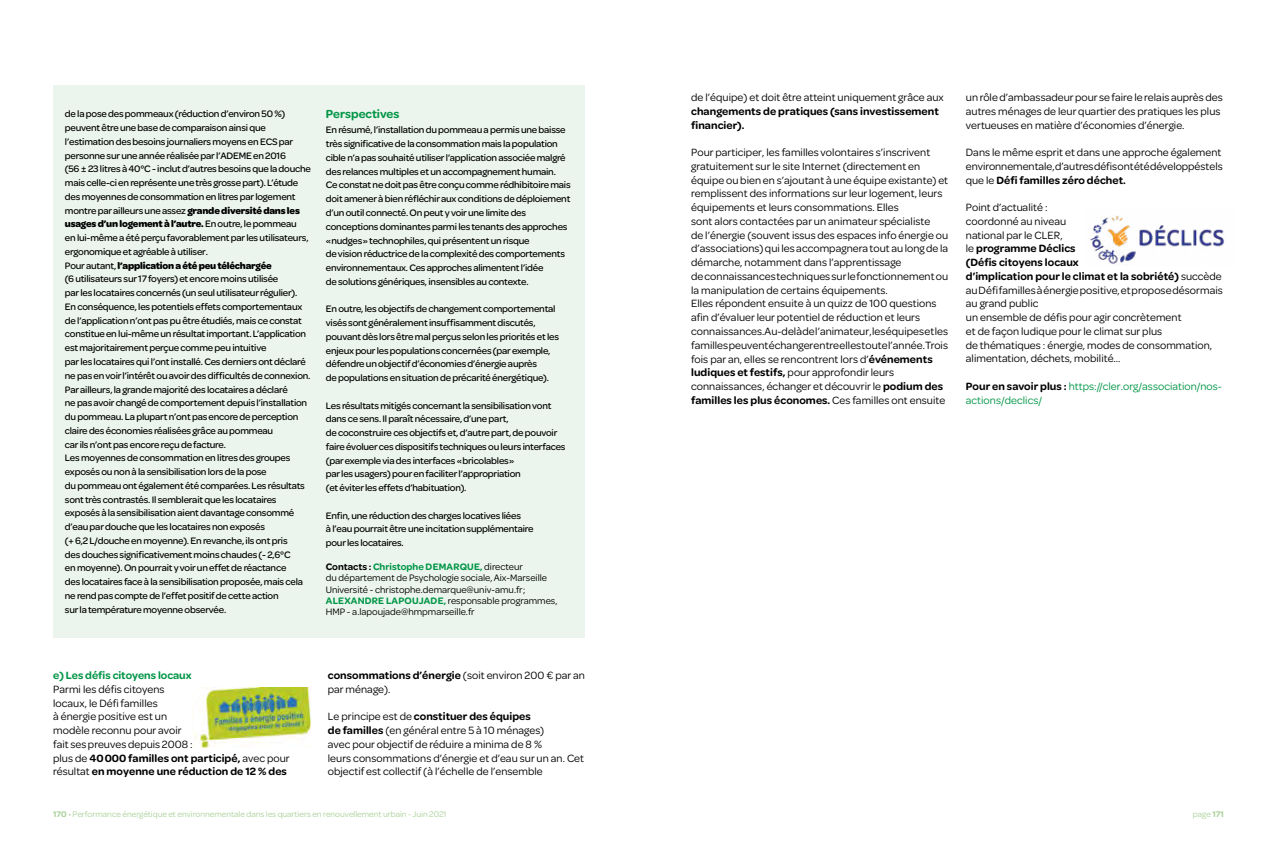
<style>
.page{position:relative;width:1276px;height:851px;background:#fff}
.page>*{position:absolute;margin:0;border:0;box-sizing:border-box;transform-origin:0 0}
.t1{font:600 12.5px "Omnes";color:#009546}
.t2{font:11.25px/13.8px "Omnes";letter-spacing:.005em;color:#000}
.t3{font:11.25px/13.8px "Omnes";letter-spacing:.005em;color:#009546}
.t4{font:600 11.25px/13.8px "Omnes";letter-spacing:.005em;color:#000}
.t5{font:600 11.25px "Omnes";color:#009546}
.t6{font:500 10px/13.8px "Omnes";letter-spacing:-.02em;color:#000}
.t7{font:10px/11.2px "Omnes";color:#000}
.t8{font:8.75px "Omnes";color:#aad29a}
.s1{font-weight:700}
.s2{font-weight:600}
.s3{font-weight:600;color:#009546}
.s4{font-weight:600;color:#000}
</style>
<div class="page">
<img style="left:1090px;top:215px;width:134px;height:49px">
<div style="left:53px;top:85px;width:531px;height:552px;background:#ebf5ed"></div>
<img style="left:193px;top:687px;width:117px;height:60px">
<p class="t6" style="left:65px;top:106px;width:247px">de la pose des pommeaux (réduction d’environ 50 %) peuvent être une base de comparaison ainsi que l’estimation des besoins journaliers moyens en ECS par personne sur une année réalisée par l’ADEME en 2016<br>(56 ± 23 litres à 40°C - inclut d’autres besoins que la douche mais celle-ci en représente une très grosse part). L’étude des moyennes de consommation en litres par logement montre par ailleurs une assez <span class="s1">grande diversité dans les usages d’un logement à l’autre.</span> En outre, le pommeau<br>en lui-même a été perçu favorablement par les utilisateurs, ergonomique et agréable à utiliser.<br>Pour autant, <span class="s1">l’application a été peu téléchargée </span>(6utilisateurs sur 17 foyers) et encore moins utilisée<br>par les locataires concernés (un seul utilisateur régulier).<br>En conséquence, les potentiels effets comportementaux de l’application n’ont pas pu être étudiés, mais ce constat constitue en lui-même un résultat important. L’application est majoritairement perçue comme peu intuitive<br>par les locataires qui l’ont installé. Ces derniers ont déclaré ne pas en voir l’intérêt ou avoir des difficultés de connexion.<br>Par ailleurs, la grande majorité des locataires a déclaré<br>ne pas avoir changé de comportement depuis l’installation du pommeau. La plupart n’ont pas encore de perception claire des économies réalisées grâce au pommeau<br>car ils n’ont pas encore reçu de facture.<br>Les moyennes de consommation en litres des groupes exposés ou non à la sensibilisation lors de la pose<br>du pommeau ont également été comparées. Les résultats sont très contrastés. Il semblerait que les locataires exposés à la sensibilisation aient davantage consommé d’eau par douche que les locataires non exposés<br>(+ 6,2 L/douche en moyenne). En revanche, ils ont pris<br>des douches significativement moins chaudes (- 2,6°C<br>en moyenne). On pourrait y voir un effet de réactance<br>des locataires face à la sensibilisation proposée, mais cela ne rend pas compte de l’effet positif de cette action<br>sur la température moyenne observée.</p>
<p class="t1" style="left:326px;top:106px;width:75px">Perspectives</p>
<p class="t6" style="left:326px;top:123px;width:246px">En résumé, l’installation du pommeau a permis une baisse très significative de la consommation mais la population cible n’a pas souhaité utiliser l’application associée malgré des relances multiples et un accompagnement humain.<br>Ce constat ne doit pas être conçu comme rédhibitoire mais doit amener à bien réfléchir aux conditions de déploiement d’un outil connecté. On peut y voir une limite des conceptions dominantes parmi les tenants des approches « nudges » technophiles, qui présentent un risque<br>de vision réductrice de la complexité des comportements environnementaux. Ces approches alimentent l’idée<br>de solutions génériques, insensibles au contexte.</p>
<p class="t6" style="left:326px;top:301px;width:235px">En outre, les objectifs de changement comportemental visés sont généralement insuffisamment discutés, pouvant dès lors être mal perçus selon les priorités et les enjeux pour les populations concernées (par exemple, défendre un objectif d’économies d’énergie auprès<br>de populations en situation de précarité énergétique).</p>
<p class="t6" style="left:326px;top:398px;width:241px">Les résultats mitigés concernant la sensibilisation vont dans ce sens. Il paraît nécessaire, d’une part,<br>de coconstruire ces objectifs et, d’autre part, de pouvoir faire évoluer ces dispositifs techniques ou leurs interfaces (par exemple via des interfaces « bricolables »<br>par les usagers) pour en faciliter l’appropriation<br>(et éviter les effets d’habituation).</p>
<p class="t6" style="left:326px;top:508px;width:209px">Enfin, une réduction des charges locatives liées<br>à l’eau pourrait être une incitation supplémentaire pour les locataires.</p>
<p class="t7" style="left:326px;top:560px;width:233px"><span class="s2">Contacts :</span> <span class="s3">Christophe DEMARQUE,</span> directeur<br>du département de Psychologie sociale, Aix-Marseille Université - christophe.demarque@univ-amu.fr ; <span class="s3">ALEXANDRE LAPOUJADE,</span> responsable programmes, HMP - a.lapoujade@hmpmarseille.fr</p>
<p class="t5" style="left:53px;top:667px;width:140px">e) Les défis citoyens locaux</p>
<p class="t2" style="left:53px;top:681px;width:238px">Parmi les défis citoyens<br>locaux, le Défi familles<br>à énergie positive est un<br>modèle reconnu pour avoir<br>fait ses preuves depuis 2008 :<br>plus de <span class="s2">40 000 familles ont participé,</span> avec pour résultat <span class="s2">en moyenne une réduction de 12 % des</span></p>
<p class="t2" style="left:328px;top:667px;width:258px"><span class="s2">consommations d’énergie</span> (soit environ 200 € par an par ménage).</p>
<p class="t2" style="left:328px;top:709px;width:258px">Le principe est de <span class="s2">constituer des équipes<br>de familles</span> (en général entre 5 à 10 ménages)<br>avec pour objectif de réduire a minima de 8 %<br>leurs consommations d’énergie et d’eau sur un an. Cet objectif est collectif (à l’échelle de l’ensemble</p>
<p class="t2" style="left:691px;top:90px;width:254px">de l’équipe) et doit être atteint uniquement grâce aux</p>
<p class="t4" style="left:691px;top:103px;width:249px">changements de pratiques (sans investissement financier).</p>
<p class="t2" style="left:691px;top:145px;width:258px">Pour participer, les familles volontaires s’inscrivent gratuitement sur le site Internet (directement en équipe ou bien en s’ajoutant à une équipe existante) et remplissent des informations sur leur logement, leurs équipements et leurs consommations. Elles<br>sont alors contactées par un animateur spécialiste<br>de l’énergie (souvent issus des espaces info énergie ou d’associations) qui les accompagnera tout au long de la démarche, notamment dans l’apprentissage<br>de connaissances techniques sur le fonctionnement ou la manipulation de certains équipements.<br>Elles répondent ensuite à un quizz de 100 questions afin d’évaluer leur potentiel de réduction et leurs connaissances. Au-delà de l’animateur, les équipes et les familles peuvent échanger entre elles toute l’année. Trois fois par an, elles se rencontrent lors d’<span class="s2">événements ludiques et festifs,</span> pour approfondir leurs connaissances, échanger et découvrir le <span class="s2">podium des familles les plus économes.</span> Ces familles ont ensuite</p>
<p class="t2" style="left:966px;top:90px;width:258px">un rôle d’ambassadeur pour se faire le relais auprès des autres ménages de leur quartier des pratiques les plus vertueuses en matière d’économies d’énergie.</p>
<p class="t2" style="left:966px;top:145px;width:258px;text-align:justify">Dans le même esprit et dans une approche également environnementale, d’autres défis ont été développés tels que le <span class="s2">Défi familles zéro déchet.</span></p>
<p class="t2" style="left:966px;top:200px;width:258px">Point d’actualité :<br>coordonné au niveau<br>national par le CLER,<br>le <span class="s2">programme Déclics<br>(Défis citoyens locaux<br>d’implication pour le climat et la sobriété)</span> succède au Défi familles à énergie positive, et propose désormais au grand public<br>un ensemble de défis pour agir concrètement<br>et de façon ludique pour le climat sur plus<br>de thématiques : énergie, modes de consommation, alimentation, déchets, mobilité...</p>
<p class="t3" style="left:966px;top:378px;width:258px"><span class="s4">Pour en savoir plus :</span> https://cler.org/association/nos&shy;actions/declics/</p>
<p class="t8" style="left:53px;top:807px;width:395px"><span class="s2">170</span> • Performance énergétique et environnementale dans les quartiers en renouvellement urbain - Juin 2021</p>
<p class="t8" style="left:1193px;top:807px;width:33px">page <span class="s2">171</span></p>
</div>
